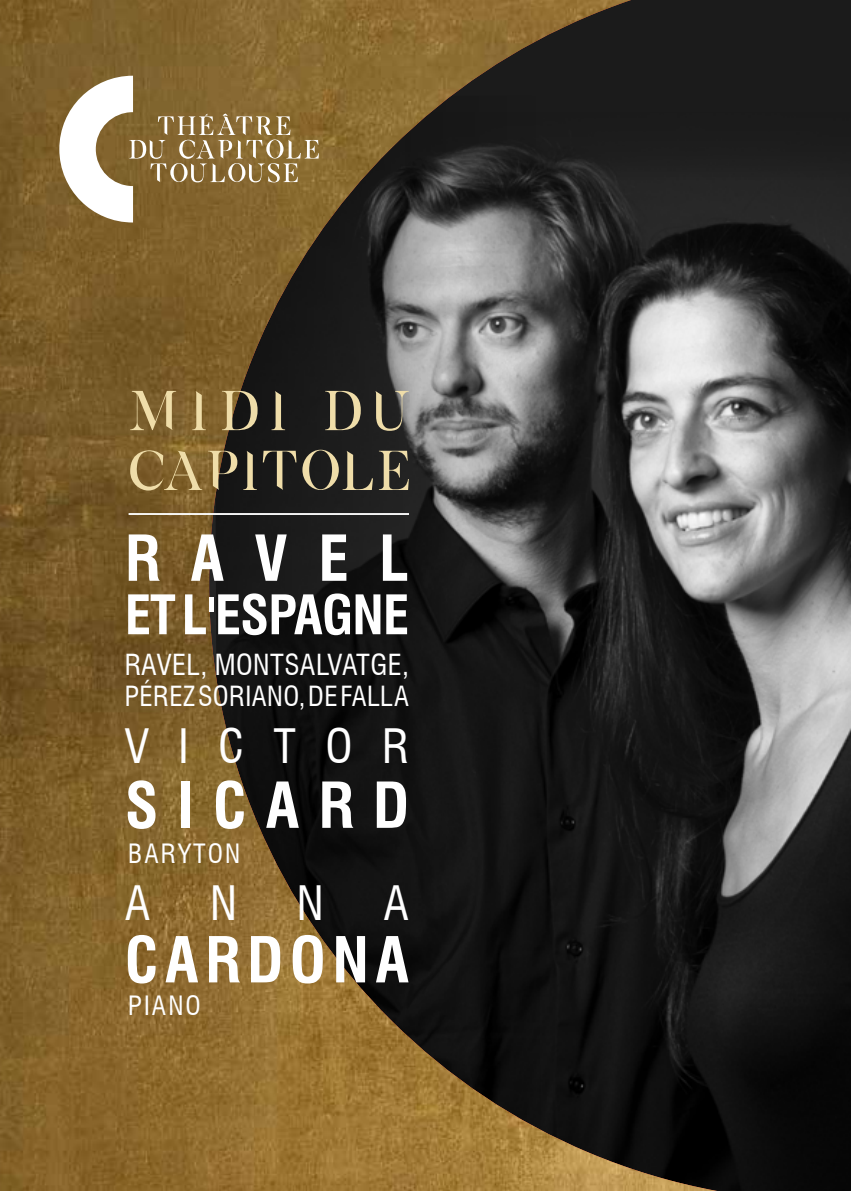
<style>
.page{position:relative;width:851px;height:1191px;background:#fff}
.page>*{position:absolute;margin:0;border:0;box-sizing:border-box;transform-origin:0 0}
.t1{font:700 condensed 61.6px "Swiss 721 BT";letter-spacing:.305em;color:#fff}
.t2{font:700 condensed 61.6px "Swiss 721 BT";letter-spacing:.105em;color:#fff}
.t3{font:53.6px/59.8px "Exodus Display Sa";letter-spacing:.05em;color:#efdda9}
.t4{font:700 condensed 53px "Swiss 721 BT";letter-spacing:-.02em;color:#fff}
.t5{font:condensed 46.4px "Swiss 721 BT";letter-spacing:.635em;color:#fff}
.t6{font:condensed 28.4px "Swiss 721 BT";letter-spacing:.015em;color:#fff}
.t7{font:condensed 27.2px "Swiss 721 BT";letter-spacing:.015em;color:#fff}
.t8{font:condensed 26px "Swiss 721 BT";letter-spacing:.08em;color:#fff}
</style>
<div class="page">
<svg style="left:717px;top:0;width:133px;height:1191px;background:#3f3f3f"></svg>
<img style="left:0;top:0;width:717px;height:1191px">
<svg style="left:59px;top:76px;width:260px;height:146px"></svg>
<hr style="left:128px;top:513px;width:281px;height:2px;background:#fff">
<h2 class="t3" style="left:128px;top:380px;width:283px">MIDI DU<br>CAPITOLE</h2>
<h1 class="t1" style="left:125px;top:521px;width:286px">RAVEL</h1>
<h3 class="t4" style="left:125px;top:583px;width:286px">ET L'ESPAGNE</h3>
<p class="t6" style="left:125px;top:648px;width:286px">RAVEL, MONTSALVATGE,</p>
<p class="t7" style="left:125px;top:680px;width:286px">PÉREZ SORIANO, DE FALLA</p>
<h3 class="t5" style="left:125px;top:718px;width:286px">VICTOR</h3>
<h1 class="t1" style="left:125px;top:768px;width:286px">SICARD</h1>
<p class="t8" style="left:128px;top:838px;width:113px">BARYTON</p>
<h3 class="t5" style="left:125px;top:875px;width:27px">A</h3>
<h3 class="t5" style="left:210px;top:875px;width:28px">N</h3>
<h3 class="t5" style="left:297px;top:875px;width:28px">N</h3>
<h3 class="t5" style="left:383px;top:875px;width:27px">A</h3>
<h1 class="t2" style="left:125px;top:923px;width:286px">CARDONA</h1>
<p class="t8" style="left:128px;top:989px;width:74px">PIANO</p>
</div>
